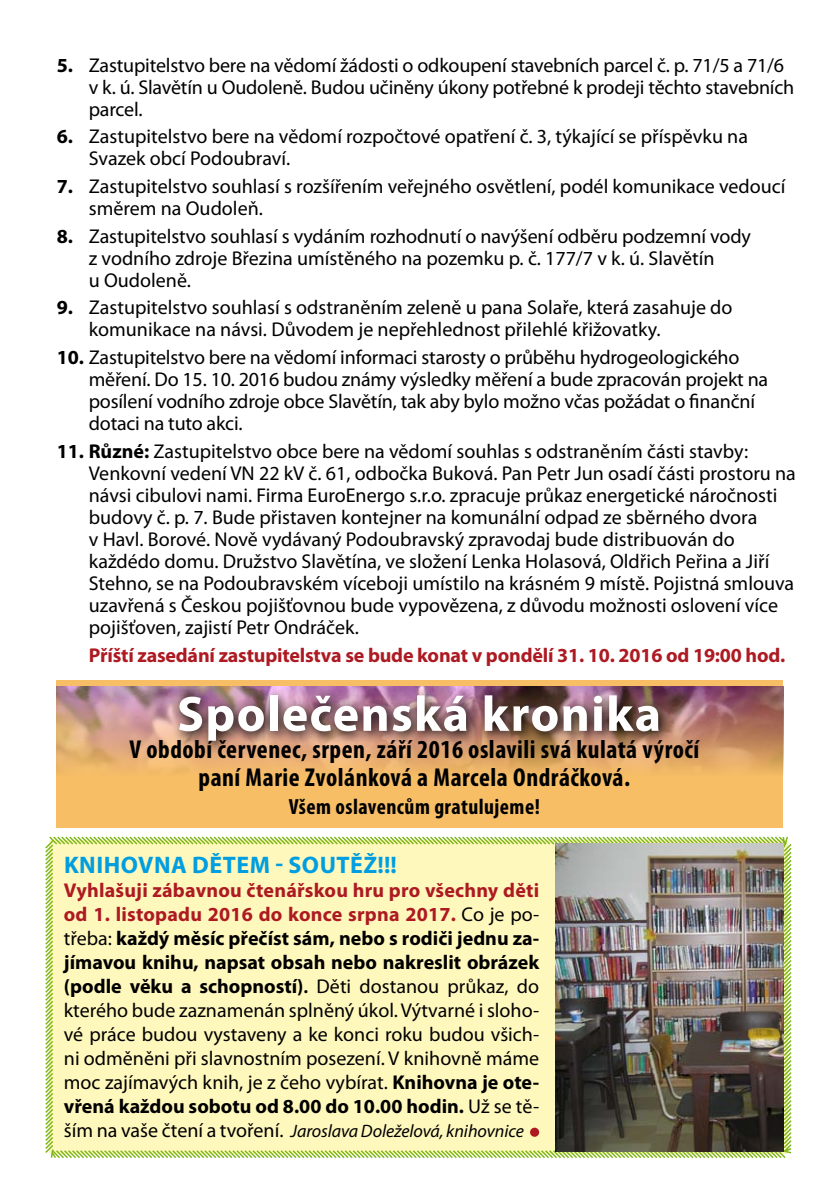
<style>
.page{position:relative;width:840px;height:1191px;background:#fff}
.page>*{position:absolute;margin:0;border:0;box-sizing:border-box;transform-origin:0 0}
.t1{font:700 50px "Myriad Pro";letter-spacing:.025em;color:#fff}
.t2{font:700 condensed 26px/28px "Myriad Pro";letter-spacing:.02em;color:#000;text-align:center}
.t3{font:700 24px "Myriad Pro";letter-spacing:.02em;color:#009ee0}
.t4{font:700 condensed 22px "Myriad Pro";letter-spacing:.02em;color:#000}
.t5{font:20px/22px "Myriad Pro";color:#000}
.t6{font:700 20px "Myriad Pro";letter-spacing:-.01em;color:#ad1a22}
.t7{font:italic 18px "Myriad Pro";letter-spacing:-.005em;color:#000}
.s1{font-weight:700}
.s2{font-weight:700;color:#ad1a22}
.s3{font-weight:600}
.s4{font-style:normal;font-size:20px}
</style>
<div class="page">
<svg style="left:45px;top:836px;width:747px;height:323px;background:#f8f4b7"></svg>
<div style="left:57px;top:680px;width:725px;height:148px;background:#f7be66"></div>
<img style="left:57px;top:686px;width:725px;height:87px">
<img style="left:170px;top:687px;width:499px;height:67px">
<svg style="left:529px;top:1127px;width:10px;height:9px"></svg>
<img style="left:555px;top:843px;width:227px;height:308px">
<p class="t5" style="left:89px;top:54px;width:706px;text-indent:-32px"><span class="s1">5.</span> Zastupitelstvo bere na vědomí žádosti o odkoupení stavebních parcel č. p. 71/5 a 71/6 v k. ú. Slavětín u Oudoleně. Budou učiněny úkony potřebné k prodeji těchto stavebních parcel.</p>
<p class="t5" style="left:57px;top:125px;width:692px"><span class="s1">6.</span> Zastupitelstvo bere na vědomí rozpočtové opatření č. 3, týkající se příspěvku na<br>Svazek obcí Podoubraví.</p>
<p class="t5" style="left:89px;top:175px;width:698px;text-indent:-32px"><span class="s1">7.</span> Zastupitelstvo souhlasí s rozšířením veřejného osvětlení, podél komunikace vedoucí směrem na Oudoleň.</p>
<p class="t5" style="left:89px;top:225px;width:663px;text-indent:-32px"><span class="s1">8.</span> Zastupitelstvo souhlasí s vydáním rozhodnutí o navýšení odběru podzemní vody z vodního zdroje Březina umístěného na pozemku p. č. 177/7 v k. ú. Slavětín<br>u Oudoleně.</p>
<p class="t5" style="left:89px;top:296px;width:645px;text-indent:-32px"><span class="s1">9.</span> Zastupitelstvo souhlasí s odstraněním zeleně u pana Solaře, která zasahuje do komunikace na návsi. Důvodem je nepřehlednost přilehlé křižovatky.</p>
<p class="t5" style="left:89px;top:346px;width:680px;text-indent:-32px"><span class="s1">10.</span> Zastupitelstvo bere na vědomí informaci starosty o průběhu hydrogeologického měření. Do 15. 10. 2016 budou známy výsledky měření a bude zpracován projekt na posílení vodního zdroje obce Slavětín, tak aby bylo možno včas požádat o finanční dotaci na tuto akci.</p>
<p class="t5" style="left:57px;top:440px;width:692px"><span class="s1">11. Různé:</span> Zastupitelstvo obce bere na vědomí souhlas s odstraněním části stavby:</p>
<p class="t5" style="left:57px;top:462px;width:740px">Venkovní vedení VN 22 kV č. 61, odbočka Buková. Pan Petr Jun osadí části prostoru na</p>
<p class="t5" style="left:89px;top:484px;width:689px">návsi cibulovi nami. Firma EuroEnergo s.r.o. zpracuje průkaz energetické náročnosti</p>
<p class="t5" style="left:89px;top:506px;width:669px">budovy č. p. 7. Bude přistaven kontejner na komunální odpad ze sběrného dvora</p>
<p class="t5" style="left:89px;top:528px;width:647px">v Havl. Borové. Nově vydávaný Podoubravský zpravodaj bude distribuován do</p>
<p class="t5" style="left:89px;top:550px;width:681px">každédo domu. Družstvo Slavětína, ve složení Lenka Holasová, Oldřich Peřina a Jiří</p>
<p class="t5" style="left:57px;top:572px;width:738px">Stehno, se na Podoubravském víceboji umístilo na krásném 9 místě. Pojistná smlouva</p>
<p class="t5" style="left:89px;top:594px;width:690px">uzavřená s Českou pojišťovnou bude vypovězena, z důvodu možnosti oslovení více</p>
<p class="t5" style="left:89px;top:616px;width:271px">pojišťoven, zajistí Petr Ondráček.</p>
<p class="t6" style="left:89px;top:642px;width:697px">Příští zasedání zastupitelstva se bude konat v pondělí 31. 10. 2016 od 19:00 hod.</p>
<h1 class="t1" style="left:177px;top:681px;width:485px">Společenská kronika</h1>
<h2 class="t2" style="left:129px;top:735px;width:571px">V období červenec, srpen, září 2016 oslavili svá kulatá výročí paní Marie Zvolánková a Marcela Ondráčková.</h2>
<p class="t4" style="left:288px;top:793px;width:252px">Všem oslavencům gratulujeme!</p>
<p class="t3" style="left:64px;top:849px;width:241px">Knihovna dětem - sou</p>
<p class="t3" style="left:336px;top:849px;width:62px">těž!!!</p>
<p class="t5" style="left:64px;top:877px;width:476px;line-height:24px;text-align:justify"><span class="s2">Vyhlašuji zábavnou čtenářskou hru pro všechny děti od 1. listopadu 2016 do konce srpna 2017.</span> Co je po&shy;třeba: <span class="s1">každý měsíc přečíst sám, nebo s rodiči jednu za&shy;jímavou knihu, napsat obsah nebo nakreslit obrázek (podle věku a schopností)</span><span class="s3">.</span> Děti dostanou průkaz, do kterého bude zaznamenán splněný úkol. Výtvarné i sloho&shy;vé práce budou vystaveny a ke konci roku budou všich&shy;ni odměněni při slavnostním posezení. V knihovně máme moc zajímavých knih, je z čeho vybírat. <span class="s1">Knihovna je ote&shy;vřená každou sobotu od 8.00 do 10.00 hodin.</span> Už se tě-</p>
<p class="t7" style="left:64px;top:1119px;width:461px"><span class="s4">ším na vaše čtení a tvoření.</span> Jaroslava Doleželová, knihovnice</p>
</div>
